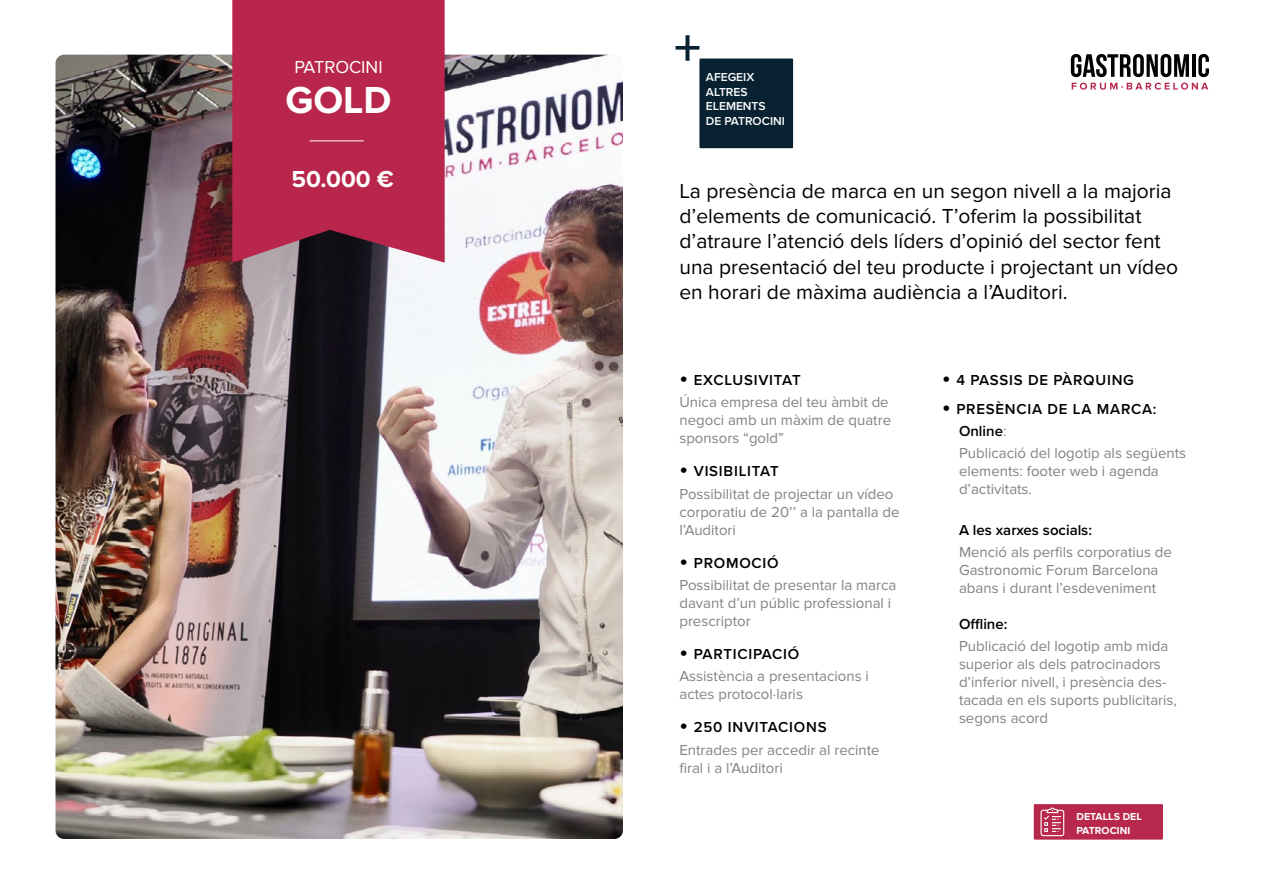
<style>
.page{position:relative;width:1263px;height:893px;background:#fff}
.page>*{position:absolute;margin:0;border:0;box-sizing:border-box;transform-origin:0 0}
.t1{font:700 39px "Proxima Nova";color:#fff}
.t2{font:700 24px "Proxima Nova";color:#fff}
.t3{font:21px/25.2px "Proxima Nova";color:#000}
.t4{font:18px "Proxima Nova";color:#fff}
.t5{font:15px/18px "Proxima Nova";color:#808285}
.t6{font:600 15px "Proxima Nova";letter-spacing:.05em;color:#000}
.t7{font:600 15px "Proxima Nova";color:#000}
.t8{font:600 12px/14.4px "Proxima Nova";color:#fff}
.t9{font:700 10.5px/13.5px "Proxima Nova";color:#fff}
.s1{font-size:24px}
.s2{font-weight:400;color:#808285}
</style>
<div class="page">
<img style="left:56px;top:55px;width:567px;height:784px">
<svg style="left:232px;top:0;width:213px;height:263px;background:#b12a4c"></svg>
<hr style="left:310px;top:141px;width:54px;height:1px;background:#fff">
<svg style="left:1071px;top:54px;width:21px;height:23px"></svg>
<svg style="left:1072px;top:83px;width:20px;height:7px"></svg>
<div style="left:699px;top:59px;width:94px;height:89px;background:#082231"></div>
<svg style="left:675px;top:35px;width:24px;height:26px"></svg>
<svg style="left:1092px;top:54px;width:117px;height:36px"></svg>
<svg style="left:1033px;top:804px;width:130px;height:36px;background:#bc3557"></svg>
<p class="t4" style="left:294px;top:56px;width:90px">PATROCINI</p>
<p class="t1" style="left:285px;top:78px;width:108px">GOLD</p>
<p class="t2" style="left:292px;top:165px;width:104px">50.000 €</p>
<p class="t8" style="left:706px;top:70px;width:80px">AFEGEIX<br>ALTRES<br>ELEMENTS<br>DE PATROCINI</p>
<p class="t3" style="left:679px;top:179px;width:500px">La presència de marca en un segon nivell a la majoria d’elements de comunicació. T’oferim la possibilitat d’atraure l’atenció dels líders d’opinió del sector fent una presentació del teu producte i projectant un vídeo en horari de màxima audiència a l’Auditori.</p>
<p class="t6" style="left:679px;top:369px;width:123px"><span class="s1">•</span> EXCLUSIVITAT</p>
<p class="t5" style="left:679px;top:394px;width:213px">Única empresa del teu àmbit de negoci amb un màxim de quatre sponsors “gold”</p>
<p class="t6" style="left:679px;top:460px;width:101px"><span class="s1">•</span> VISIBILITAT</p>
<p class="t5" style="left:679px;top:485px;width:222px">Possibilitat de projectar un vídeo corporatiu de 20’’ a la pantalla de l’Auditori</p>
<p class="t6" style="left:679px;top:552px;width:101px"><span class="s1">•</span> PROMOCIÓ</p>
<p class="t5" style="left:679px;top:576px;width:219px">Possibilitat de presentar la marca davant d’un públic professional i prescriptor</p>
<p class="t6" style="left:679px;top:643px;width:121px"><span class="s1">•</span> PARTICIPACIÓ</p>
<p class="t5" style="left:679px;top:668px;width:191px">Assistència a presentacions i actes protocol·laris</p>
<p class="t6" style="left:679px;top:716px;width:149px"><span class="s1">•</span> 250 INVITACIONS</p>
<p class="t5" style="left:679px;top:741px;width:202px">Entrades per accedir al recinte firal i a l’Auditori</p>
<p class="t6" style="left:942px;top:369px;width:193px"><span class="s1">•</span> 4 PASSIS DE PÀRQUING</p>
<p class="t6" style="left:942px;top:398px;width:216px"><span class="s1">•</span> PRESÈNCIA DE LA MARCA:</p>
<p class="t6" style="left:959px;top:420px;width:49px">Online<span class="s2">:</span></p>
<p class="t5" style="left:959px;top:445px;width:229px">Publicació del logotip als següents elements: footer web i agenda d’activitats.</p>
<p class="t7" style="left:959px;top:519px;width:135px">A les xarxes socials:</p>
<p class="t5" style="left:959px;top:543px;width:214px">Menció als perfils corporatius de<br>Gastronomic Forum Barcelona abans i durant l’esdeveniment</p>
<p class="t6" style="left:959px;top:613px;width:50px">Offline:</p>
<p class="t5" style="left:959px;top:637px;width:219px">Publicació del logotip amb mida superior als dels patrocinadors d’inferior nivell, i presència des&shy;tacada en els suports publicitaris, segons acord</p>
<p class="t9" style="left:1076px;top:810px;width:67px">DETALLS DEL<br>PATROCINI</p>
</div>
